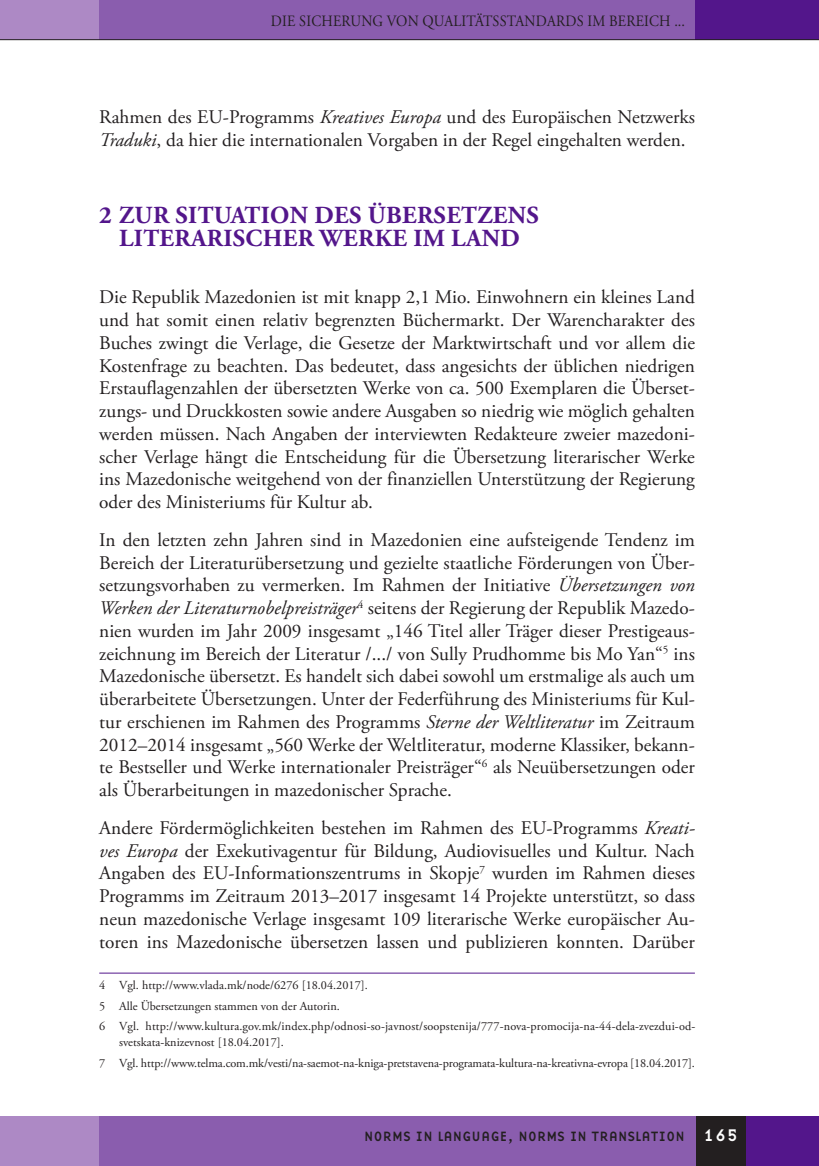
<style>
.page{position:relative;width:819px;height:1166px;background:#fff}
.page>*{position:absolute;margin:0;border:0;box-sizing:border-box;transform-origin:0 0}
.R_Naslov_-_Prva_rave{font:700 24.5px/22.8px "Adobe Garamond Pro";letter-spacing:.015em;color:#53168b;text-align:center}
.t1{font:19.25px/22.8px "Adobe Garamond Pro";color:#231f20;text-align:justify}
.t2{font:15.75px "Adobe Garamond Pro";letter-spacing:.015em;color:#231f20;scale:.9 1}
.t3{font:14px "Base Nine";color:#231f20}
.opombe{font:12.25px/15.8px "Adobe Garamond Pro";color:#231f20}
.s1{font-style:italic}
.s2{font-size:17.5px;color:#fff}
</style>
<div class="page">
<div style="left:99px;top:0;width:596px;height:40px;background:#8a5dae"></div>
<div style="left:0;top:0;width:99px;height:40px;background:#ad89c5"></div>
<div style="left:694px;top:0;width:124px;height:40px;background:#53168b"></div>
<hr style="left:0;top:39px;width:818px;height:1px;background:#231f20">
<div style="left:74px;top:1116px;width:622px;height:50px;background:#8a5dae"></div>
<div style="left:0;top:1116px;width:99px;height:50px;background:#ad89c5"></div>
<div style="left:745px;top:1116px;width:73px;height:50px;background:#53168b"></div>
<div style="left:695px;top:1116px;width:50px;height:50px;background:#231f20"></div>
<hr style="left:99px;top:973px;width:595px;height:1px;background:#53168b">
<p class="t2" style="left:271px;top:11px;width:461px">DIE SICHERUNG VON QUALITÄTSSTANDARDS IM BEREICH ...</p>
<p class="t1" style="left:99px;top:106px;width:597px">Rahmen des EU-Programms <span class="s1">Kreatives Europa</span> und des Europäischen Netzwerks<br><span class="s1">Traduki</span>, da hier die internationalen Vorgaben in der Regel eingehalten werden.</p>
<p class="R_Naslov_-_Prva_rave" style="left:99px;top:204px;width:441px">2 ZUR SITUATION DES ÜBERSETZENS<br>LITERARISCHER WERKE IM LAND</p>
<p class="t1" style="left:99px;top:287px;width:597px">Die Republik Mazedonien ist mit knapp 2,1 Mio. Einwohnern ein kleines Land und hat somit einen relativ begrenzten Büchermarkt. Der Warencharakter des Buches zwingt die Verlage, die Gesetze der Marktwirtschaft und vor allem die Kostenfrage zu beachten. Das bedeutet, dass angesichts der üblichen niedrigen Erstauflagenzahlen der übersetzten Werke von ca. 500 Exemplaren die Überset&shy;zungs- und Druckkosten sowie andere Ausgaben so niedrig wie möglich gehalten werden müssen. Nach Angaben der interviewten Redakteure zweier mazedoni&shy;scher Verlage hängt die Entscheidung für die Übersetzung literarischer Werke ins Mazedonische weitgehend von der finanziellen Unterstützung der Regierung oder des Ministeriums für Kultur ab.</p>
<p class="t1" style="left:99px;top:529px;width:597px">In den letzten zehn Jahren sind in Mazedonien eine aufsteigende Tendenz im Bereich der Literaturübersetzung und gezielte staatliche Förderungen von Über&shy;setzungsvorhaben zu vermerken. Im Rahmen der Initiative <span class="s1">Übersetzungen von Werken der Literaturnobelpreisträger</span><sup>4</sup> seitens der Regierung der Republik Mazedo&shy;nien wurden im Jahr 2009 insgesamt „146 Titel aller Träger dieser Prestigeaus&shy;zeichnung im Bereich der Literatur /.../ von Sully Prudhomme bis Mo Yan“<sup>5</sup> ins Mazedonische übersetzt. Es handelt sich dabei sowohl um erstmalige als auch um überarbeitete Übersetzungen. Unter der Federführung des Ministeriums für Kul&shy;tur erschienen im Rahmen des Programms <span class="s1">Sterne der Weltliteratur</span> im Zeitraum 2012–2014 insgesamt „560 Werke der Weltliteratur, moderne Klassiker, bekann&shy;te Bestseller und Werke internationaler Preisträger“<sup>6</sup> als Neuübersetzungen oder als Überarbeitungen in mazedonischer Sprache.</p>
<p class="t1" style="left:99px;top:817px;width:597px">Andere Fördermöglichkeiten bestehen im Rahmen des EU-Programms <span class="s1">Kreati&shy;ves Europa</span> der Exekutivagentur für Bildung, Audiovisuelles und Kultur. Nach Angaben des EU-Informationszentrums in Skopje<sup>7</sup> wurden im Rahmen dieses Programms im Zeitraum 2013–2017 insgesamt 14 Projekte unterstützt, so dass neun mazedonische Verlage insgesamt 109 literarische Werke europäischer Au&shy;toren ins Mazedonische übersetzen lassen und publizieren konnten. Darüber</p>
<p class="opombe" style="left:99px;top:977px;width:270px">4 Vgl. http://www.vlada.mk/node/6276 [18.04.2017].</p>
<p class="opombe" style="left:99px;top:998px;width:242px">5 Alle Übersetzungen stammen von der Autorin.</p>
<p class="opombe" style="left:119px;top:1019px;width:577px;text-indent:-20px">6 Vgl. http://www.kultura.gov.mk/index.php/odnosi-so-javnost/soopstenija/777-nova-promocija-na-44-dela-zvezdui-od&shy;svetskata-knizevnost [18.04.2017].</p>
<p class="opombe" style="left:99px;top:1055px;width:597px">7 Vgl. http://www.telma.com.mk/vesti/na-saemot-na-kniga-pretstavena-programata-kultura-na-kreativna-evropa [18.04.2017].</p>
<p class="t3" style="left:364px;top:1126px;width:375px">NORMS IN LANGUAGE, NORMS IN TRANSLATION <span class="s2">165</span></p>
</div>
